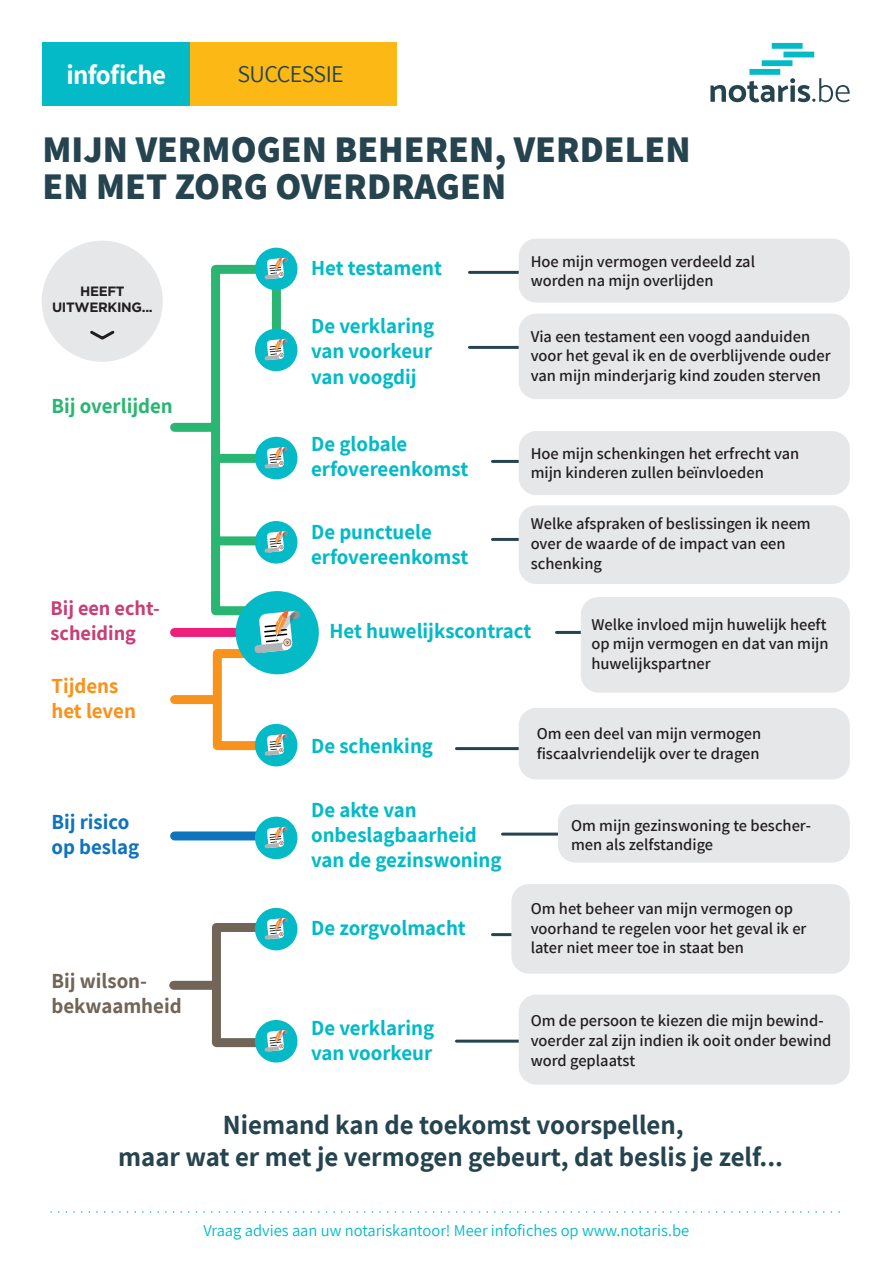
<style>
.page{position:relative;width:893px;height:1263px;background:#fff}
.page>*{position:absolute;margin:0;border:0;box-sizing:border-box;transform-origin:0 0}
.t1{font:800 37.5px/37px "Assistant";color:#25444f}
.t2{font:700 27px/32.4px "Assistant";color:#25444f;text-align:center}
.t3{font:700 27px "Assistant";letter-spacing:-.025em;color:#fff}
.t4{font:24px "Assistant";letter-spacing:-.025em;color:#25444f}
.t5{font:700 21px/25.2px "Assistant";color:#03bac6}
.t6{font:700 21px/25.2px "Assistant";color:#716557}
.t7{font:700 21px/25.2px "Assistant";color:#1074bc}
.t8{font:700 21px/25.2px "Assistant";color:#f7931d}
.t9{font:700 21px "Assistant";color:#2bb572}
.t10{font:700 20.4px/24.5px "Assistant";color:#c83e76}
.t11{font:600 16.5px/19.8px "Assistant";color:#231f20}
.t12{font:16.5px "Assistant";color:#03bac6}
.t13{font:700 13.5px/16.2px "Gotham";letter-spacing:-.025em;color:#231f20;text-align:center}
</style>
<div class="page">
<div style="left:42px;top:241px;width:121px;height:121px;background:#e6e7e9;border-radius:50%"></div>
<div style="left:175px;top:831px;width:80px;height:9px;background:#1074bc"></div>
<div style="left:175px;top:628px;width:80px;height:9px;background:#ee1e7b"></div>
<hr style="left:556px;top:631px;width:101px;height:3px;background:#25444f">
<hr style="left:492px;top:538px;width:105px;height:3px;background:#25444f">
<hr style="left:456px;top:747px;width:141px;height:3px;background:#25444f">
<hr style="left:502px;top:833px;width:129px;height:3px;background:#25444f">
<hr style="left:492px;top:933px;width:105px;height:3px;background:#25444f">
<hr style="left:456px;top:1040px;width:141px;height:3px;background:#25444f">
<hr style="left:492px;top:460px;width:105px;height:3px;background:#25444f">
<hr style="left:469px;top:271px;width:128px;height:3px;background:#25444f">
<hr style="left:469px;top:346px;width:128px;height:3px;background:#25444f">
<div style="left:217px;top:536px;width:41px;height:9px;background:#2bb572"></div>
<div style="left:216px;top:454px;width:39px;height:9px;background:#2bb572"></div>
<div style="left:272px;top:285px;width:9px;height:66px;background:#2bb572"></div>
<div style="left:211px;top:265px;width:48px;height:350px;border:9px solid #2bb572"></div>
<div style="left:175px;top:423px;width:39px;height:9px;background:#2bb572"></div>
<div style="left:213px;top:649px;width:48px;height:101px;border:9px solid #f7931d"></div>
<div style="left:175px;top:695px;width:41px;height:9px;background:#f7931d"></div>
<div style="left:212px;top:923px;width:60px;height:124px;border:9px solid #716557"></div>
<div style="left:174px;top:981px;width:41px;height:9px;background:#716557"></div>
<div style="left:581px;top:597px;width:269px;height:96px;background:#e6e7e9;border-radius:18px"></div>
<div style="left:519px;top:708px;width:331px;height:71px;background:#e6e7e9;border-radius:18px"></div>
<div style="left:519px;top:505px;width:331px;height:79px;background:#e6e7e9;border-radius:18px"></div>
<div style="left:519px;top:431px;width:331px;height:64px;background:#e6e7e9;border-radius:18px"></div>
<div style="left:519px;top:239px;width:331px;height:64px;background:#e6e7e9;border-radius:18px"></div>
<div style="left:558px;top:804px;width:292px;height:59px;background:#e6e7e9;border-radius:18px"></div>
<div style="left:511px;top:884px;width:339px;height:90px;background:#e6e7e9;border-radius:18px"></div>
<div style="left:519px;top:994px;width:331px;height:90px;background:#e6e7e9;border-radius:18px"></div>
<svg style="left:255px;top:248px;width:42px;height:42px"></svg>
<div style="left:519px;top:314px;width:331px;height:85px;background:#e6e7e9;border-radius:18px"></div>
<svg style="left:255px;top:329px;width:42px;height:42px"></svg>
<svg style="left:255px;top:437px;width:42px;height:42px"></svg>
<svg style="left:255px;top:521px;width:42px;height:42px"></svg>
<svg style="left:236px;top:591px;width:83px;height:83px"></svg>
<svg style="left:255px;top:724px;width:42px;height:42px"></svg>
<svg style="left:255px;top:817px;width:42px;height:42px"></svg>
<svg style="left:255px;top:908px;width:42px;height:42px"></svg>
<svg style="left:255px;top:1020px;width:42px;height:42px"></svg>
<svg style="left:90px;top:330px;width:25px;height:10px"></svg>
<svg style="left:51px;top:1211px;width:789px;height:2px"></svg>
<div style="left:190px;top:43px;width:207px;height:63px;background:#fcb814"></div>
<div style="left:43px;top:43px;width:147px;height:63px;background:#03bac6"></div>
<svg style="left:710px;top:43px;width:140px;height:59px"></svg>
<h2 class="t3" style="left:67px;top:56px;width:101px">infofiche</h2>
<h3 class="t4" style="left:237px;top:57px;width:108px">SUCCESSIE</h3>
<h1 class="t1" style="left:43px;top:130px;width:650px">MIJN VERMOGEN BEHEREN, VERDELEN<br>EN MET ZORG OVERDRAGEN</h1>
<p class="t13" style="left:52px;top:283px;width:102px">HEEFT<br>UITWERKING...</p>
<p class="t9" style="left:51px;top:392px;width:123px">Bij overlijden</p>
<p class="t10" style="left:51px;top:596px;width:111px">Bij een echt&shy;scheiding</p>
<p class="t8" style="left:51px;top:672px;width:86px">Tijdens het leven</p>
<p class="t7" style="left:51px;top:808px;width:89px">Bij risico op beslag</p>
<p class="t6" style="left:51px;top:967px;width:132px">Bij wilson&shy;bekwaamheid</p>
<p class="t5" style="left:311px;top:254px;width:133px">Het testament</p>
<p class="t11" style="left:531px;top:251px;width:226px">Hoe mijn vermogen verdeeld zal worden na mijn overlijden</p>
<p class="t5" style="left:311px;top:313px;width:125px;text-align:justify">De verklaring van voorkeur van voogdij</p>
<p class="t11" style="left:531px;top:326px;width:302px">Via een testament een voogd aanduiden voor het geval ik en de overblijvende ouder van mijn minderjarig kind zouden sterven</p>
<p class="t5" style="left:311px;top:430px;width:159px">De globale erfovereenkomst</p>
<p class="t5" style="left:311px;top:518px;width:159px">De punctuele erfovereenkomst</p>
<p class="t11" style="left:531px;top:443px;width:270px">Hoe mijn schenkingen het erfrecht van mijn kinderen zullen beïnvloeden</p>
<p class="t11" style="left:531px;top:513px;width:282px">Welke afspraken of beslissingen ik neem over de waarde of de impact van een schenking</p>
<p class="t5" style="left:329px;top:618px;width:203px">Het huwelijkscontract</p>
<p class="t11" style="left:591px;top:613px;width:239px">Welke invloed mijn huwelijk heeft op mijn vermogen en dat van mijn huwelijkspartner</p>
<p class="t5" style="left:311px;top:732px;width:123px">De schenking</p>
<p class="t5" style="left:311px;top:796px;width:192px">De akte van onbeslagbaarheid van de gezinswoning</p>
<p class="t5" style="left:311px;top:914px;width:156px">De zorgvolmacht</p>
<p class="t5" style="left:311px;top:1015px;width:125px">De verklaring van voorkeur</p>
<p class="t11" style="left:537px;top:723px;width:226px">Om een deel van mijn vermogen fiscaalvriendelijk over te dragen</p>
<p class="t11" style="left:571px;top:814px;width:242px">Om mijn gezinswoning te bescher&shy;men als zelfstandige</p>
<p class="t11" style="left:531px;top:898px;width:277px">Om het beheer van mijn vermogen op voorhand te regelen voor het geval ik er later niet meer toe in staat ben</p>
<p class="t11" style="left:531px;top:1010px;width:302px">Om de persoon te kiezen die mijn bewind&shy;voerder zal zijn indien ik ooit onder bewind word geplaatst</p>
<h2 class="t2" style="left:118px;top:1107px;width:666px">Niemand kan de toekomst voorspellen,<br>maar wat er met je vermogen gebeurt, dat beslis je zelf...</h2>
<p class="t12" style="left:203px;top:1219px;width:487px">Vraag advies aan uw notariskantoor! Meer infofiches op www.notaris.be</p>
</div>
